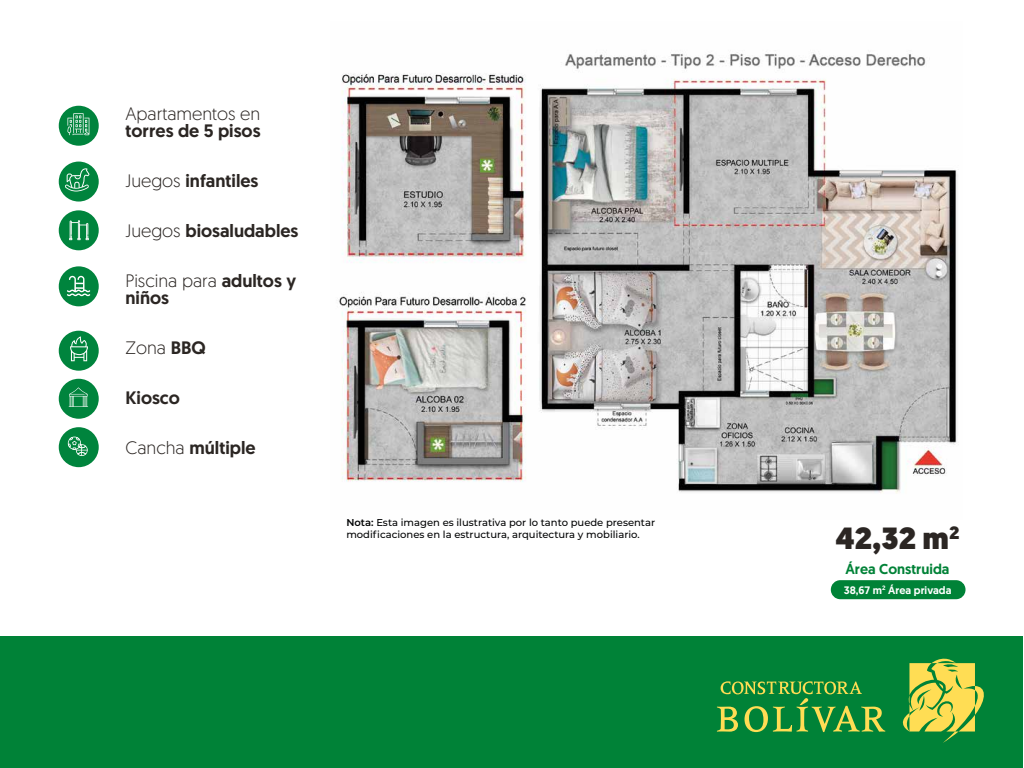
<style>
.page{position:relative;width:1024px;height:768px;background:#fff}
.page>*{position:absolute;margin:0;border:0;box-sizing:border-box;transform-origin:0 0}
.t1{font:900 30.6px "Geomanist";color:#2b2623}
.t2{font:500 18px/17px "Geomanist";color:#2b2623}
.t3{font:300 18px "Geomanist";color:#2b2623}
.t4{font:500 14.3px "Geomanist";color:#008237}
.t5{font:500 10.8px "Geomanist";color:#fff}
.t6{font:500 10px/12px "Montserrat";color:#020304}
.s1{font-weight:300}
.s2{font-weight:500}
.s3{font-weight:600}
</style>
<div class="page">
<img style="left:339px;top:52px;width:619px;height:442px">
<div style="left:1px;top:637px;width:1022px;height:131px;background:#008237"></div>
<svg style="left:902px;top:658px;width:82px;height:85px"></svg>
<svg style="left:717px;top:681px;width:168px;height:51px"></svg>
<div style="left:831px;top:580px;width:135px;height:19px;background:#008237;border-radius:9px"></div>
<div style="left:59px;top:427px;width:40px;height:40px;background:#00843d;border-radius:50%"></div>
<svg style="left:68px;top:437px;width:20px;height:19px"></svg>
<div style="left:59px;top:210px;width:40px;height:40px;background:#00843d;border-radius:50%"></div>
<svg style="left:69px;top:220px;width:20px;height:20px"></svg>
<div style="left:59px;top:106px;width:40px;height:40px;background:#00843d;border-radius:50%"></div>
<svg style="left:67px;top:113px;width:22px;height:22px"></svg>
<div style="left:59px;top:379px;width:40px;height:40px;background:#00843d;border-radius:50%"></div>
<svg style="left:69px;top:387px;width:19px;height:20px"></svg>
<div style="left:59px;top:162px;width:40px;height:40px;background:#00843d;border-radius:50%"></div>
<svg style="left:65px;top:168px;width:25px;height:24px"></svg>
<div style="left:59px;top:266px;width:40px;height:40px;background:#00843d;border-radius:50%"></div>
<svg style="left:67px;top:276px;width:23px;height:20px"></svg>
<div style="left:59px;top:331px;width:40px;height:40px;background:#00843d;border-radius:50%"></div>
<svg style="left:70px;top:336px;width:18px;height:25px"></svg>
<h2 class="t3" style="left:125px;top:102px;width:136px">Apartamentos en</h2>
<h2 class="t2" style="left:125px;top:122px;width:137px">torres de 5 pisos</h2>
<h2 class="t2" style="left:125px;top:172px;width:135px"><span class="s1">Juegos</span> infantiles</h2>
<h2 class="t2" style="left:125px;top:222px;width:175px"><span class="s1">Juegos</span> biosaludables</h2>
<h2 class="t2" style="left:125px;top:272px;width:172px"><span class="s1">Piscina para</span> adultos y niños</h2>
<h2 class="t3" style="left:125px;top:336px;width:82px">Zona <span class="s2">BBQ</span></h2>
<h2 class="t2" style="left:125px;top:389px;width:56px">Kiosco</h2>
<h2 class="t2" style="left:125px;top:439px;width:132px"><span class="s1">Cancha</span> múltiple</h2>
<p class="t6" style="left:346px;top:516px;width:310px"><span class="s3">Nota:</span> Esta imagen es ilustrativa por lo tanto puede presentar modificaciones en la estructura, arquitectura y mobiliario.</p>
<h1 class="t1" style="left:835px;top:517px;width:126px">42,32 m<sup>2</sup></h1>
<h3 class="t4" style="left:845px;top:559px;width:105px">Área Construida</h3>
<p class="t5" style="left:844px;top:583px;width:109px">38,67 m<sup>2</sup> Área privada</p>
</div>
